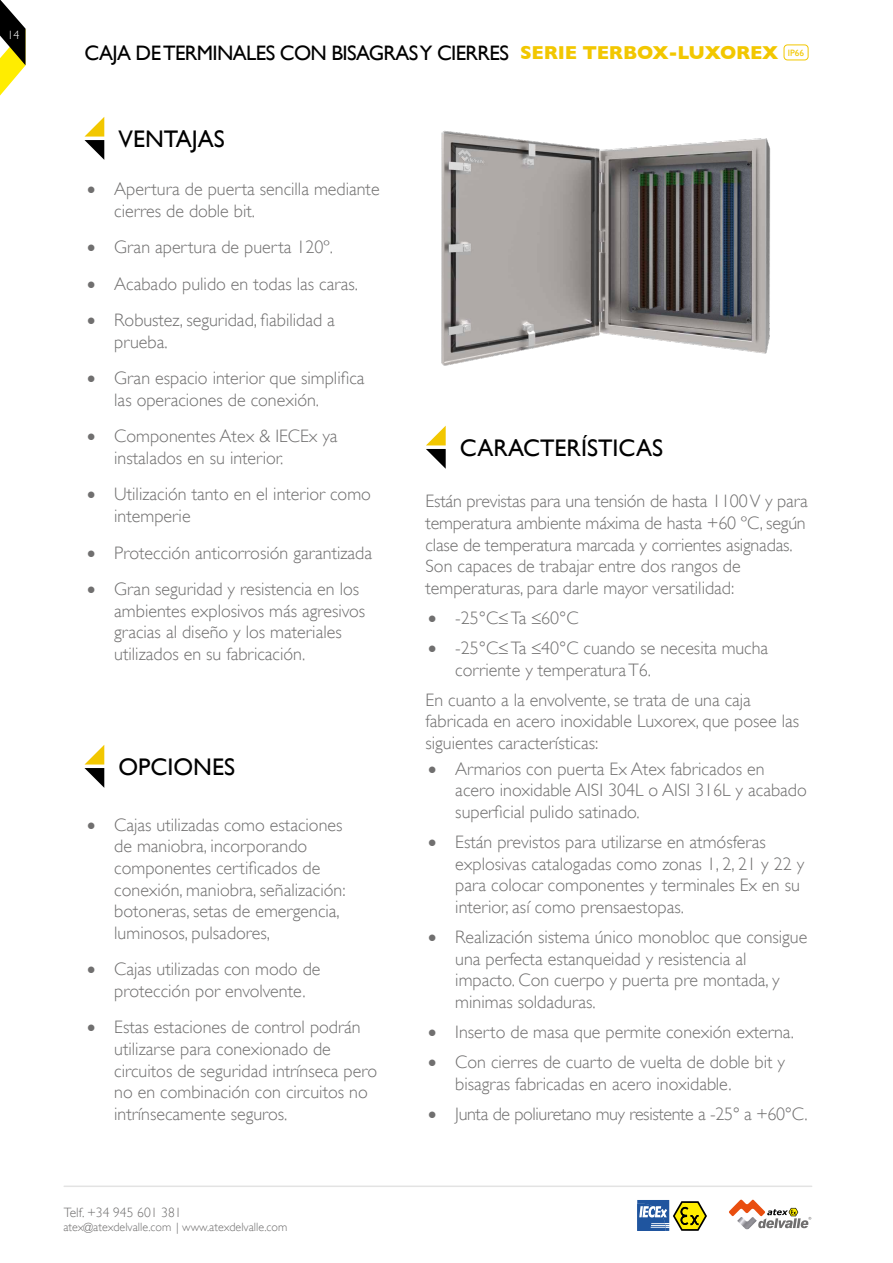
<style>
.page{position:relative;width:893px;height:1263px;background:#fff}
.page>*{position:absolute;margin:0;border:0;box-sizing:border-box;transform-origin:0 0}
.t1{font:24px "Gill Sans";color:#000}
.t2{font:20.85px "Gill Sans";letter-spacing:-.03em;color:#000}
.t3{font:300 18px/21.6px "Gill Sans";color:#706f6f}
.t4{font:300 18px "Gill Sans";letter-spacing:-.02em;color:#706f6f}
.t5{font:300 13.5px "Gill Sans";color:#706f6f}
.t6{font:300 12px "Gill Sans";color:#706f6f}
.t7{font:300 12px "Gill Sans";color:#fff}
.s1{font-weight:700;font-size:19.05px;color:#f2c700}
</style>
<div class="page">
<svg style="left:729px;top:1199px;width:82px;height:29px"></svg>
<hr style="left:64px;top:1185px;width:748px;height:2px;background:#e3e3e3">
<svg style="left:0;top:0;width:26px;height:96px"></svg>
<svg style="left:637px;top:1200px;width:70px;height:31px"></svg>
<svg style="left:426px;top:426px;width:20px;height:43px"></svg>
<svg style="left:84px;top:117px;width:20px;height:43px"></svg>
<svg style="left:84px;top:745px;width:20px;height:43px"></svg>
<img style="left:441px;top:131px;width:330px;height:235px">
<div style="left:784px;top:45px;width:24px;height:15px;border:1px solid #f2c700;border-radius:3px"></div>
<p class="t7" style="left:8px;top:28px;width:13px">14</p>
<p class="t2" style="left:84px;top:40px;width:721px">CAJA DE TERMINALES CON BISAGRAS Y CIERRES <span class="s1">SERIE TERBOX-LUXOREX</span> <sup>IP66</sup></p>
<h1 class="t1" style="left:119px;top:125px;width:108px">VENTAJAS</h1>
<p class="t3" style="left:114px;top:178px;width:267px;text-indent:-27px">• Apertura de puerta sencilla mediante cierres de doble bit.</p>
<p class="t3" style="left:87px;top:236px;width:247px">• Gran apertura de puerta 120º.</p>
<p class="t3" style="left:87px;top:273px;width:272px">• Acabado pulido en todas las caras.</p>
<p class="t3" style="left:114px;top:309px;width:222px;text-indent:-27px">• Robustez, seguridad, fiabilidad a prueba.</p>
<p class="t3" style="left:114px;top:367px;width:252px;text-indent:-27px">• Gran espacio interior que simplifica las operaciones de conexión.</p>
<p class="t3" style="left:114px;top:425px;width:225px;text-indent:-27px">• Componentes Atex &amp; IECEx ya instalados en su interior.</p>
<p class="t3" style="left:114px;top:484px;width:258px;text-indent:-27px">• Utilización tanto en el interior como intemperie</p>
<p class="t3" style="left:87px;top:542px;width:286px">• Protección anticorrosión garantizada</p>
<p class="t3" style="left:114px;top:578px;width:253px;text-indent:-27px">• Gran seguridad y resistencia en los ambientes explosivos más agresivos gracias al diseño y los materiales utilizados en su fabricación.</p>
<h1 class="t1" style="left:119px;top:752px;width:118px">OPCIONES</h1>
<p class="t3" style="left:114px;top:814px;width:233px;text-indent:-27px">• Cajas utilizadas como estaciones de maniobra, incorporando componentes certificados de conexión, maniobra, señalización: botoneras, setas de emergencia, luminosos, pulsadores,</p>
<p class="t3" style="left:114px;top:958px;width:208px;text-indent:-27px">• Cajas utilizadas con modo de protección por envolvente.</p>
<p class="t3" style="left:114px;top:1016px;width:264px;text-indent:-27px">• Estas estaciones de control podrán utilizarse para conexionado de circuitos de seguridad intrínseca pero no en combinación con circuitos no intrínsecamente seguros.</p>
<p class="t5" style="left:64px;top:1205px;width:119px">Telf. +34 945 601 381</p>
<p class="t6" style="left:63px;top:1220px;width:225px">atex@atexdelvalle.com | www.atexdelvalle.com</p>
<h1 class="t1" style="left:460px;top:433px;width:205px">CARACTERÍSTICAS</h1>
<p class="t3" style="left:426px;top:491px;width:384px">Están previstas para una tensión de hasta 1100 V y para temperatura ambiente máxima de hasta +60 ºC, según clase de temperatura marcada y corrientes asignadas.<br>Son capaces de trabajar entre dos rangos de temperaturas, para darle mayor versatilidad:</p>
<p class="t3" style="left:428px;top:607px;width:152px">• -25°C≤ Ta ≤60°C</p>
<p class="t3" style="left:455px;top:637px;width:314px;text-indent:-27px">• -25°C≤ Ta ≤40°C cuando se necesita mucha corriente y temperatura T6.</p>
<p class="t3" style="left:426px;top:689px;width:375px">En cuanto a la envolvente, se trata de una caja fabricada en acero inoxidable Luxorex, que posee las siguientes características:</p>
<p class="t3" style="left:455px;top:758px;width:353px;text-indent:-27px">• Armarios con puerta Ex Atex fabricados en acero inoxidable AISI 304L o AISI 316L y acabado superficial pulido satinado.</p>
<p class="t3" style="left:455px;top:831px;width:350px;text-indent:-27px">• Están previstos para utilizarse en atmósferas explosivas catalogadas como zonas 1, 2, 21 y 22 y para colocar componentes y terminales Ex en su interior, así como prensaestopas.</p>
<p class="t3" style="left:455px;top:926px;width:354px;text-indent:-27px">• Realización sistema único monobloc que consigue una perfecta estanqueidad y resistencia al impacto. Con cuerpo y puerta pre montada, y minimas soldaduras.</p>
<p class="t3" style="left:428px;top:1021px;width:367px">• Inserto de masa que permite conexión externa.</p>
<p class="t3" style="left:455px;top:1051px;width:331px;text-indent:-27px">• Con cierres de cuarto de vuelta de doble bit y bisagras fabricadas en acero inoxidable.</p>
<p class="t4" style="left:428px;top:1103px;width:381px">• Junta de poliuretano muy resistente a -25° a +60°C.</p>
</div>
